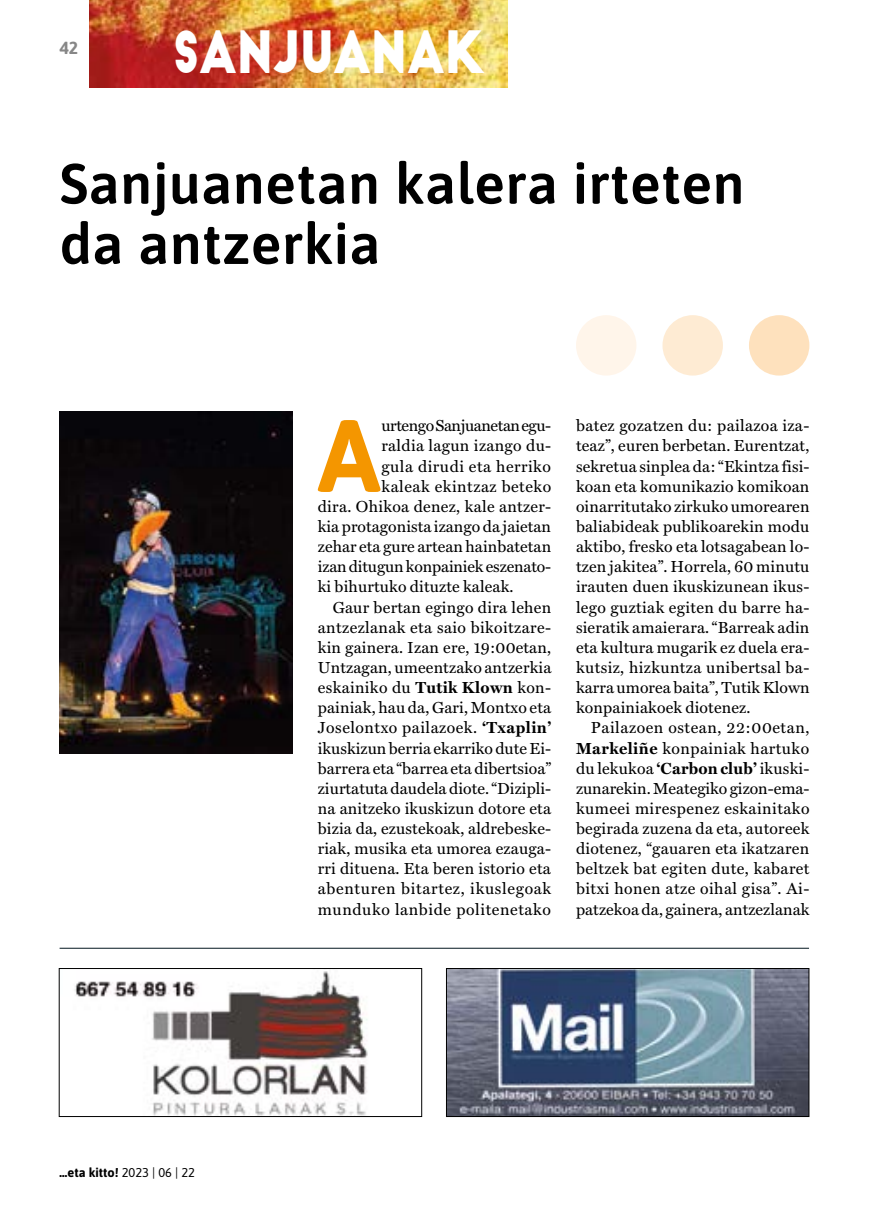
<style>
.page{position:relative;width:869px;height:1216px;background:#fff}
.page>*{position:absolute;margin:0;border:0;box-sizing:border-box;transform-origin:0 0}
.t1{font:700 102.02px "Asap";color:#f49600}
.t2{font:600 56.88px/60.2px "Asap";letter-spacing:.01em;color:#000}
.t3{font:56.88px "Big John";color:#fff;scale:.8 1}
.t4{font:700 17.5px "Asap";color:#878787}
.t5{font:16.1px/20.1px "Miller Text Roman";letter-spacing:.01em;color:#000;text-align:justify}
.t6{font:16.1px "Miller Text Roman";letter-spacing:.03em;color:#000}
.t7{font:16.1px "Miller Text Roman";letter-spacing:.035em;color:#000}
.t8{font:16.1px "Miller Text Roman";letter-spacing:-.01em;color:#000}
.t9{font:16.1px "Miller Text Roman";letter-spacing:.04em;color:#000}
.t10{font:16.1px "Miller Text Roman";letter-spacing:-.025em;color:#000}
.t11{font:700 12.78px "Asap";color:#000}
.s1{font-weight:400}
.s2{font-family:"Miller Text";font-weight:700}
</style>
<div class="page">
<img style="left:89px;top:0;width:418px;height:87px">
<div style="left:748px;top:315px;width:61px;height:60px;background:#fee1bd;border-radius:50%"></div>
<div style="left:662px;top:315px;width:60px;height:60px;background:#feebd3;border-radius:50%"></div>
<div style="left:575px;top:315px;width:61px;height:60px;background:#fff5ea;border-radius:50%"></div>
<img style="left:60px;top:411px;width:233px;height:342px">
<img style="left:74px;top:971px;width:294px;height:143px">
<div style="left:59px;top:968px;width:363px;height:148px;border:1px solid #000"></div>
<img style="left:448px;top:970px;width:359px;height:144px">
<div style="left:446px;top:968px;width:363px;height:148px;border:1px solid #000"></div>
<hr style="left:60px;top:947px;width:748px;height:1px;background:#04171f">
<p class="t4" style="left:60px;top:36px;width:20px">42</p>
<h2 class="t3" style="left:173px;top:27px;width:390px">SANJUANAK</h2>
<h2 class="t2" style="left:60px;top:151px;width:686px">Sanjuanetan kalera irteten da antzerkia</h2>
<p class="t11" style="left:60px;top:1162px;width:137px">…eta kitto! <span class="s1">2023 | 06 | 22</span></p>
<h1 class="t1" style="left:317px;top:383px;width:64px">A</h1>
<p class="t10" style="left:381px;top:416px;width:171px">urtengo Sanjuanetan egu-</p>
<p class="t5" style="left:381px;top:436px;width:171px">raldia lagun izango du-</p>
<p class="t6" style="left:381px;top:456px;width:171px">gula dirudi eta herriko</p>
<p class="t7" style="left:381px;top:476px;width:171px">kaleak ekintzaz beteko</p>
<p class="t5" style="left:317px;top:496px;width:235px">dira. Ohikoa denez, kale antzer-</p>
<p class="t5" style="left:317px;top:516px;width:235px">kia protagonista izango da jaietan</p>
<p class="t5" style="left:317px;top:536px;width:235px">zehar eta gure artean hainbatetan</p>
<p class="t8" style="left:317px;top:557px;width:235px">izan ditugun konpainiek eszenato-</p>
<p class="t5" style="left:317px;top:576px;width:197px">ki bihurtuko dituzte kaleak.</p>
<p class="t5" style="left:332px;top:597px;width:220px">Gaur bertan egingo dira lehen</p>
<p class="t5" style="left:317px;top:617px;width:235px">antzezlanak eta saio bikoitzare-</p>
<p class="t5" style="left:317px;top:637px;width:235px">kin gainera. Izan ere, 19:00etan,</p>
<p class="t5" style="left:317px;top:657px;width:235px">Untzagan, umeentzako antzerkia</p>
<p class="t5" style="left:317px;top:677px;width:235px">eskainiko du <span class="s2">Tutik Klown</span> kon-</p>
<p class="t5" style="left:317px;top:697px;width:235px">painiak, hau da, Gari, Montxo eta</p>
<p class="t6" style="left:317px;top:718px;width:235px">Joselontxo pailazoek. <span class="s2">‘Txaplin’</span></p>
<p class="t5" style="left:317px;top:737px;width:235px">ikuskizun berria ekarriko dute Ei-</p>
<p class="t5" style="left:317px;top:758px;width:235px">barrera eta “barrea eta dibertsioa”</p>
<p class="t5" style="left:317px;top:778px;width:235px">ziurtatuta daudela diote. “Dizipli-</p>
<p class="t5" style="left:317px;top:798px;width:235px">na anitzeko ikuskizun dotore eta</p>
<p class="t5" style="left:317px;top:818px;width:235px">bizia da, ezustekoak, aldrebeske-</p>
<p class="t5" style="left:317px;top:838px;width:235px">riak, musika eta umorea ezauga-</p>
<p class="t5" style="left:317px;top:858px;width:234px">rri dituena. Eta beren istorio eta</p>
<p class="t9" style="left:317px;top:879px;width:235px">abenturen bitartez, ikuslegoak</p>
<p class="t7" style="left:317px;top:899px;width:235px">munduko lanbide politenetako</p>
<p class="t5" style="left:575px;top:415px;width:235px">batez gozatzen du: pailazoa iza&shy;teaz”, euren berbetan. Eurentzat, sekretua sinplea da: “Ekintza fisi&shy;koan eta komunikazio komikoan oinarritutako zirkuko umorearen baliabideak publikoarekin modu aktibo, fresko eta lotsagabean lo&shy;tzen jakitea”. Horrela, 60 minutu irauten duen ikuskizunean ikus&shy;lego guztiak egiten du barre ha&shy;sieratik amaierara. “Barreak adin eta kultura mugarik ez duela era&shy;kutsiz, hizkuntza unibertsal ba&shy;karra umorea baita”, Tutik Klown konpainiakoek diotenez.</p>
<p class="t5" style="left:575px;top:717px;width:235px;text-indent:15px">Pailazoen ostean, 22:00etan, <span class="s2">Markeliñe</span> konpainiak hartuko du lekukoa <span class="s2">‘Carbon club’</span> ikuski&shy;zunarekin. Meategiko gizon-ema&shy;kumeei mirespenez eskainitako begirada zuzena da eta, autoreek diotenez, “gauaren eta ikatzaren beltzek bat egiten dute, kabaret bitxi honen atze oihal gisa”. Ai&shy;patzekoa da, gainera, antzezlanak</p>
</div>
